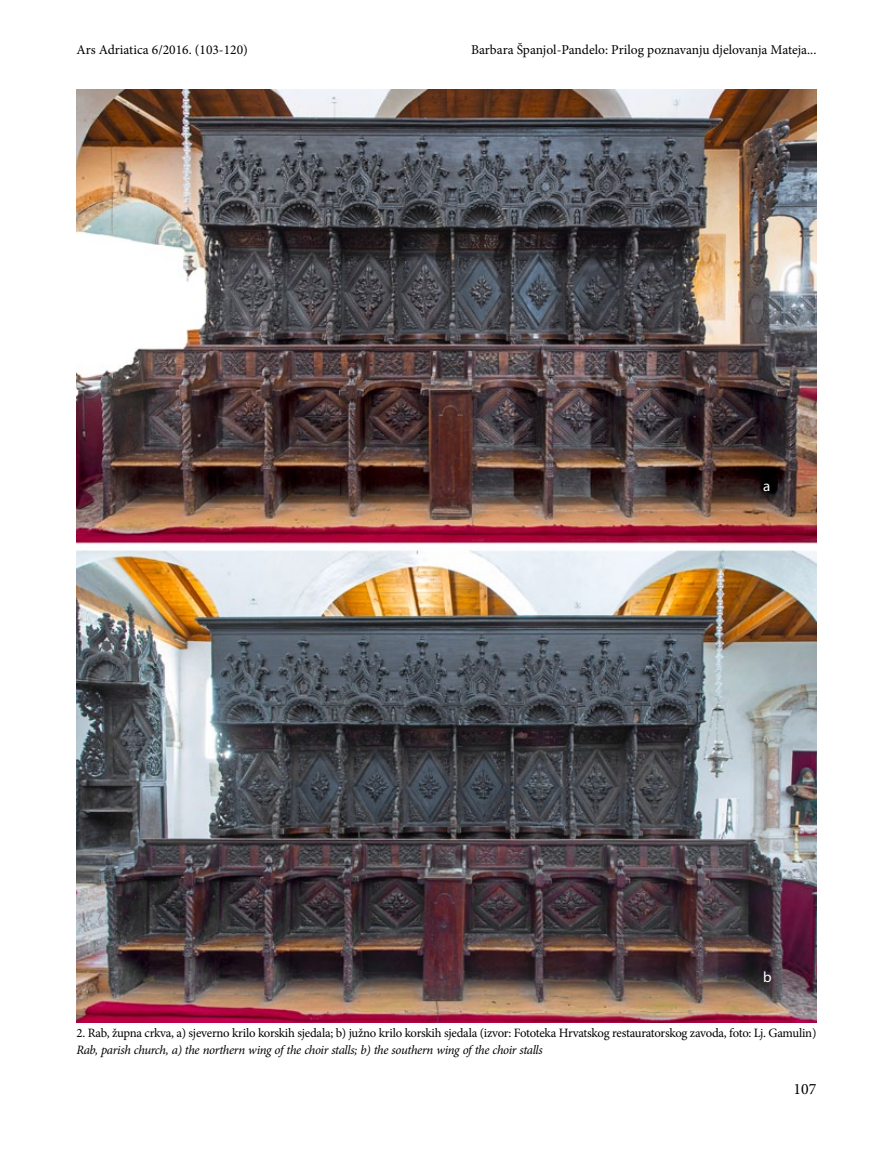
<style>
.page{position:relative;width:893px;height:1149px;background:#fff}
.page>*{position:absolute;margin:0;border:0;box-sizing:border-box;transform-origin:0 0}
.t1{font:15.9px "Minion Pro";color:#000}
.t2{font:15px "Myriad Pro";color:#fff}
.t3{font:13.5px "Minion Pro";color:#000}
.t4{font:12.75px "Minion Pro";letter-spacing:-.02em;color:#000}
.t5{font:italic 12.75px "Minion Pro";letter-spacing:-.03em;color:#000}
</style>
<div class="page">
<img style="left:77px;top:89px;width:739px;height:932px">
<p class="t3" style="left:77px;top:41px;width:173px">Ars Adriatica 6/2016. (103-120)</p>
<p class="t3" style="left:471px;top:41px;width:347px">Barbara Španjol-Pandelo: Prilog poznavanju djelovanja Mateja...</p>
<p class="t2" style="left:763px;top:476px;width:9px">a</p>
<p class="t2" style="left:763px;top:966px;width:10px">b</p>
<p class="t4" style="left:77px;top:1024px;width:741px">2. Rab, župna crkva, a) sjeverno krilo korskih sjedala; b) južno krilo korskih sjedala (izvor: Fototeka Hrvatskog restauratorskog zavoda, foto: Lj. Gamulin)</p>
<p class="t5" style="left:77px;top:1040px;width:468px">Rab, parish church, a) the northern wing of the choir stalls; b) the southern wing of the choir stalls</p>
<p class="t1" style="left:794px;top:1078px;width:24px">107</p>
</div>
